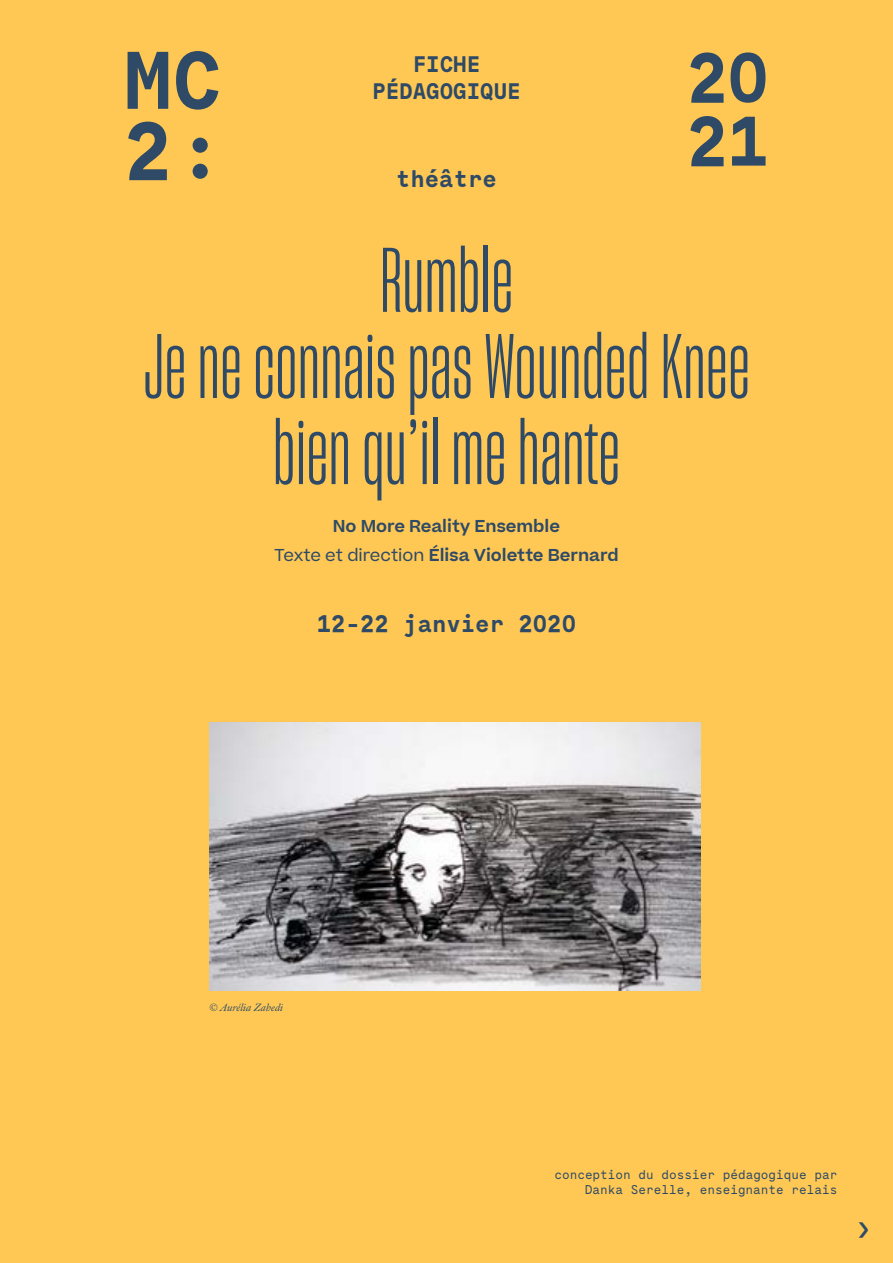
<style>
.page{position:relative;width:893px;height:1263px;background:#ffc855}
.page>*{position:absolute;margin:0;border:0;box-sizing:border-box;transform-origin:0 0}
.t1{font:90.15px/86.1px "Sharp Grotesk Book 10";color:#2e4a66;text-align:center}
.t2{font:700 69.9px/63.6px "La Technique";color:#2e4a66}
.t3{font:36px "La Technique";color:#2e4a66}
.t4{font:700 24px "La Technique";color:#2e4a66}
.t5{font:700 22.5px/27.8px "La Technique";color:#2e4a66;text-align:center}
.t6{font:600 16.5px/28.3px "Beatrice";color:#2e4a66;text-align:center}
.t7{font:12.75px/15.3px "La Technique";color:#2e4a66;text-align:right}
.t8{font:italic 10.5px "Fleischman BT Pro";color:#2e4a66}
.s1{font-weight:400}
</style>
<div class="page">
<img style="left:209px;top:722px;width:492px;height:268px">
<svg style="left:128px;top:51px;width:90px;height:129px"></svg>
<h3 class="t5" style="left:372px;top:50px;width:150px">FICHE<br>PÉDAGOGIQUE</h3>
<h2 class="t2" style="left:687px;top:47px;width:84px">20<br>21</h2>
<h3 class="t4" style="left:396px;top:164px;width:102px">théâtre</h3>
<h1 class="t1" style="left:143px;top:235px;width:609px">Rumble<br>Je ne connais pas Wounded Knee bien qu’il me hante</h1>
<p class="t6" style="left:274px;top:512px;width:346px">No More Reality Ensemble<br><span class="s1">Texte et direction</span> Élisa Violette Bernard</p>
<h3 class="t4" style="left:317px;top:608px;width:261px">12-22 janvier 2020</h3>
<p class="t8" style="left:209px;top:1001px;width:76px">© Aurélia Zahedi</p>
<p class="t7" style="left:554px;top:1167px;width:285px">conception du dossier pédagogique par<br>Danka Serelle, enseignante relais</p>
<h3 class="t3" style="left:875px;top:1256px;width:23px;rotate:-180deg">‹</h3>
</div>
